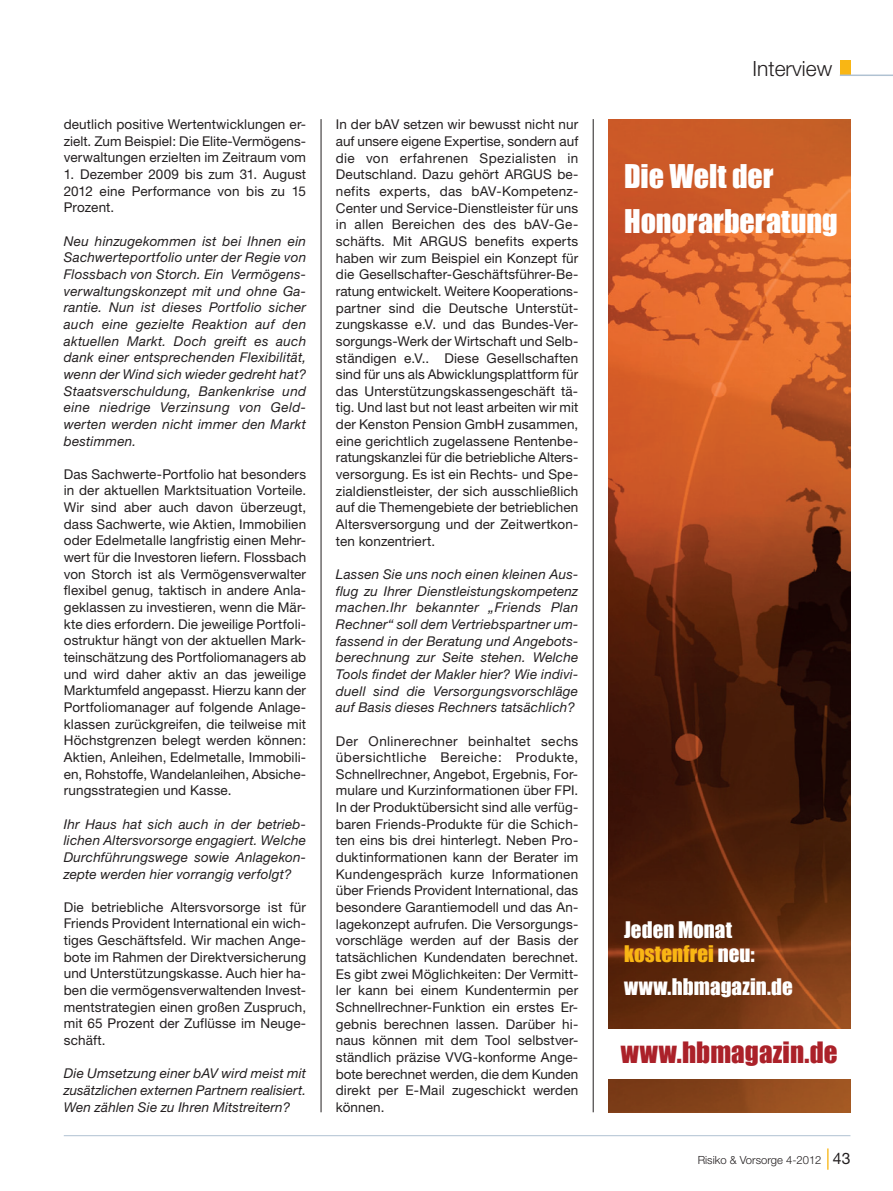
<style>
.page{position:relative;width:893px;height:1191px;background:#fff}
.page>*{position:absolute;margin:0;border:0;box-sizing:border-box;transform-origin:0 0}
.t1{font:30px/45px "Impact";color:#fff}
.t2{font:27px "Impact";color:#ab2129}
.t3{font:21px/24px "Impact";color:#fff}
.t4{font:300 21px "Helvetica Neue";color:#231f20}
.t5{font:13.5px/16.6px "Helvetica Neue";letter-spacing:.01em;color:#231f20;text-align:justify}
.t6{font:italic 13.5px/16.6px "Helvetica Neue";letter-spacing:.015em;color:#231f20;text-align:justify}
.t7{font:300 11.25px "Helvetica Neue";color:#231f20}
.s1{color:#f9b614}
.s2{font-weight:400;font-size:15.75px}
</style>
<div class="page">
<hr style="left:64px;top:1135px;width:786px;height:1px;background:#b0c2d2">
<svg style="left:827px;top:1148px;width:1px;height:21px"></svg>
<div style="left:840px;top:60px;width:10px;height:15px;background:#f9b614"></div>
<hr style="left:840px;top:75px;width:53px;height:1px;background:#b0c2d2">
<hr style="left:321px;top:119px;width:1px;height:993px;background:#231f20">
<hr style="left:593px;top:119px;width:1px;height:993px;background:#231f20">
<img style="left:608px;top:119px;width:242px;height:993px">
<div style="left:608px;top:1029px;width:242px;height:49px;background:#fff"></div>
<p class="t5" style="left:64px;top:117px;width:244px">deutlich positive Wertentwicklungen er&shy;zielt. Zum Beispiel: Die Elite-Vermögens&shy;verwaltungen erzielten im Zeitraum vom</p>
<p class="t5" style="left:64px;top:167px;width:244px">1. Dezember 2009 bis zum 31. August 2012 eine Performance von bis zu 15<br>Prozent.</p>
<p class="t6" style="left:64px;top:234px;width:244px">Neu hinzugekommen ist bei Ihnen ein Sachwerteportfolio unter der Regie von Flossbach von Storch. Ein Vermögens&shy;verwaltungskonzept mit und ohne Ga&shy;rantie. Nun ist dieses Portfolio sicher auch eine gezielte Reaktion auf den aktuellen Markt. Doch greift es auch dank einer entsprechenden Flexibilität, wenn der Wind sich wieder gedreht hat?<br>Staatsverschuldung, Bankenkrise und eine niedrige Verzinsung von Geld&shy;werten werden nicht immer den Markt bestimmen.</p>
<p class="t5" style="left:64px;top:467px;width:244px">Das Sachwerte-Portfolio hat besonders in der aktuellen Marktsituation Vorteile.<br>Wir sind aber auch davon überzeugt, dass Sachwerte, wie Aktien, Immobilien oder Edelmetalle langfristig einen Mehr&shy;wert für die Investoren liefern. Flossbach von Storch ist als Vermögensverwalter flexibel genug, taktisch in andere Anla&shy;geklassen zu investieren, wenn die Mär&shy;kte dies erfordern. Die jeweilige Portfoli&shy;ostruktur hängt von der aktuellen Mark&shy;teinschätzung des Portfoliomanagers ab und wird daher aktiv an das jeweilige Marktumfeld angepasst. Hierzu kann der Portfoliomanager auf folgende Anlage&shy;klassen zurückgreifen, die teilweise mit Höchstgrenzen belegt werden können:<br>Aktien, Anleihen, Edelmetalle, Immobili&shy;en, Rohstoffe, Wandelanleihen, Absiche&shy;rungsstrategien und Kasse.</p>
<p class="t6" style="left:64px;top:816px;width:244px">Ihr Haus hat sich auch in der betrieb&shy;lichen Altersvorsorge engagiert. Welche Durchführungswege sowie Anlagekon&shy;zepte werden hier vorrangig verfolgt?</p>
<p class="t5" style="left:64px;top:900px;width:244px">Die betriebliche Altersvorsorge ist für Friends Provident International ein wich&shy;tiges Geschäftsfeld. Wir machen Ange&shy;bote im Rahmen der Direktversicherung und Unterstützungskasse. Auch hier ha&shy;ben die vermögensverwaltenden Invest&shy;mentstrategien einen großen Zuspruch, mit 65 Prozent der Zuflüsse im Neuge&shy;schäft.</p>
<p class="t6" style="left:64px;top:1066px;width:244px">Die Umsetzung einer bAV wird meist mit zusätzlichen externen Partnern realisiert.<br>Wen zählen Sie zu Ihren Mitstreitern?</p>
<p class="t5" style="left:336px;top:118px;width:244px">In der bAV setzen wir bewusst nicht nur auf unsere eigene Expertise, sondern auf die von erfahrenen Spezialisten in Deutschland. Dazu gehört ARGUS be&shy;nefits experts, das bAV-Kompetenz-Center und Service-Dienstleister für uns in allen Bereichen des des bAV-Ge&shy;schäfts. Mit ARGUS benefits experts haben wir zum Beispiel ein Konzept für die Gesellschafter-Geschäftsführer-Be&shy;ratung entwickelt. Weitere Kooperations&shy;partner sind die Deutsche Unterstüt&shy;zungskasse e.V. und das Bundes-Ver&shy;sorgungs-Werk der Wirtschaft und Selb&shy;ständigen e.V.. Diese Gesellschaften sind für uns als Abwicklungsplattform für das Unterstützungskassengeschäft tä&shy;tig. Und last but not least arbeiten wir mit der Kenston Pension GmbH zusammen, eine gerichtlich zugelassene Rentenbe&shy;ratungskanzlei für die betriebliche Alters&shy;versorgung. Es ist ein Rechts- und Spe&shy;zialdienstleister, der sich ausschließlich auf die Themengebiete der betrieblichen Altersversorgung und der Zeitwertkon&shy;ten konzentriert.</p>
<p class="t6" style="left:336px;top:567px;width:244px">Lassen Sie uns noch einen kleinen Aus&shy;flug zu Ihrer Dienstleistungskompetenz machen.Ihr bekannter „Friends Plan Rechner“ soll dem Vertriebspartner um&shy;fassend in der Beratung und Angebots&shy;berechnung zur Seite stehen. Welche Tools findet der Makler hier? Wie indivi&shy;duell sind die Versorgungsvorschläge auf Basis dieses Rechners tatsächlich?</p>
<p class="t5" style="left:336px;top:733px;width:244px">Der Onlinerechner beinhaltet sechs übersichtliche Bereiche: Produkte, Schnellrechner, Angebot, Ergebnis, For&shy;mulare und Kurzinformationen über FPI.<br>In der Produktübersicht sind alle verfüg&shy;baren Friends-Produkte für die Schich&shy;ten eins bis drei hinterlegt. Neben Pro&shy;duktinformationen kann der Berater im Kundengespräch kurze Informationen über Friends Provident International, das besondere Garantiemodell und das An&shy;lagekonzept aufrufen. Die Versorgungs&shy;vorschläge werden auf der Basis der tatsächlichen Kundendaten berechnet.<br>Es gibt zwei Möglichkeiten: Der Vermitt&shy;ler kann bei einem Kundentermin per Schnellrechner-Funktion ein erstes Er&shy;gebnis berechnen lassen. Darüber hi&shy;naus können mit dem Tool selbstver&shy;ständlich präzise VVG-konforme Ange&shy;bote berechnet werden, die dem Kunden direkt per E-Mail zugeschickt werden können.</p>
<h3 class="t4" style="left:752px;top:61px;width:81px">Interview</h3>
<h1 class="t1" style="left:624px;top:153px;width:215px">Die Welt der<br>Honorarberatung</h1>
<h3 class="t3" style="left:624px;top:917px;width:132px">Jeden Monat <span class="s1">kostenfrei</span> neu:</h3>
<h3 class="t3" style="left:624px;top:974px;width:170px">www.hbmagazin.de</h3>
<h2 class="t2" style="left:621px;top:1035px;width:218px">www.hbmagazin.de</h2>
<p class="t7" style="left:698px;top:1155px;width:154px">Risiko &amp; Vorsorge 4-2012 <span class="s2">43</span></p>
</div>
